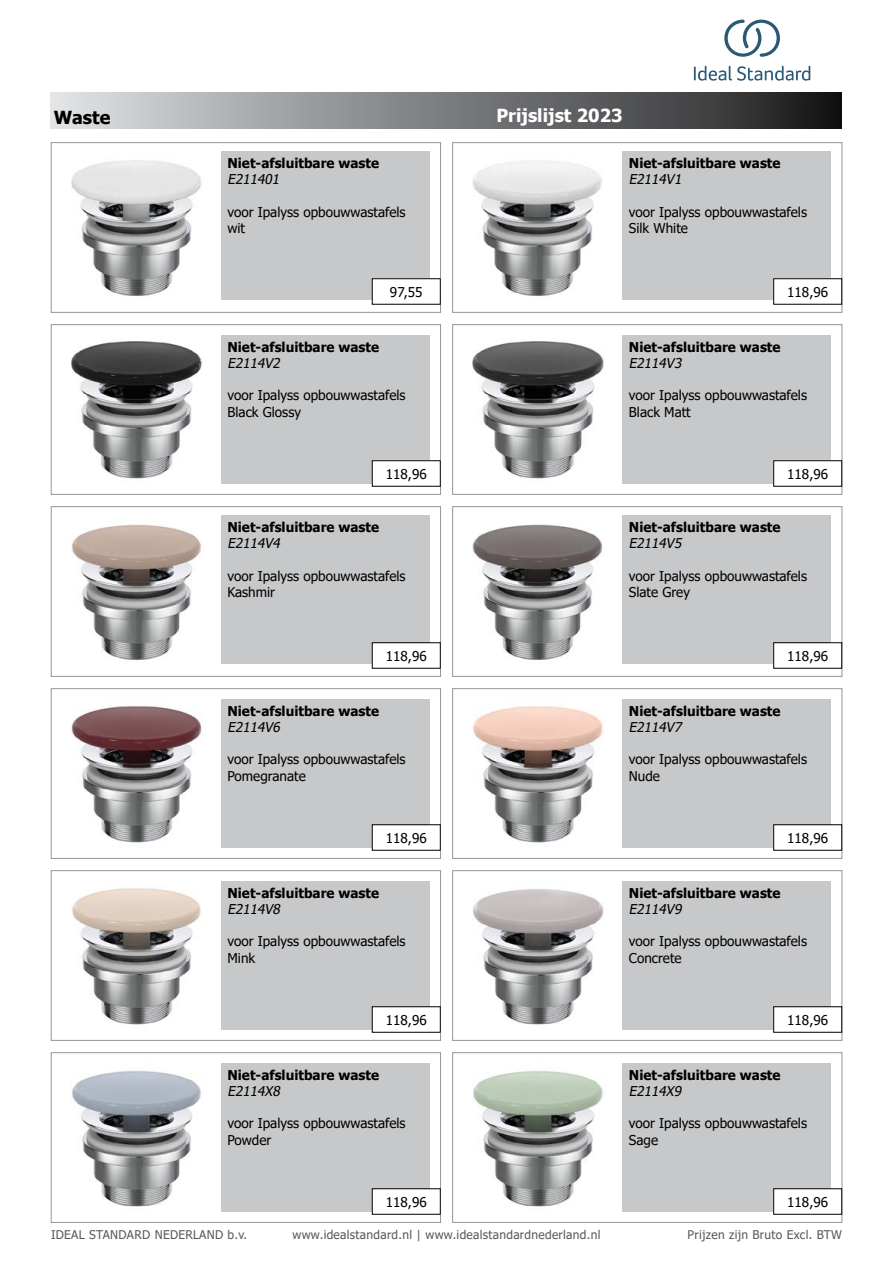
<style>
.page{position:relative;width:893px;height:1263px;background:#fff}
.page>*{position:absolute;margin:0;border:0;box-sizing:border-box;transform-origin:0 0}
.t1{font:700 18px "Tahoma";color:#fff}
.t2{font:700 18px "Tahoma";color:#000}
.t3{font:13.5px/16.2px "Tahoma";color:#000}
.t4{font:700 13.5px "Tahoma";color:#000}
.t5{font:italic 13.5px "Tahoma";color:#000}
.t6{font:12px "Tahoma";letter-spacing:.025em;color:#58595b}
</style>
<div class="page">
<div style="left:51px;top:92px;width:791px;height:37px;background:linear-gradient(to right,#dee1e3,#1a1a1b)"></div>
<div style="left:51px;top:142px;width:390px;height:171px;border:1px solid #939598"></div>
<div style="left:51px;top:324px;width:390px;height:171px;border:1px solid #939598"></div>
<img style="left:71px;top:341px;width:131px;height:138px">
<div style="left:221px;top:335px;width:209px;height:149px;background:#c7c8ca"></div>
<img style="left:71px;top:160px;width:131px;height:136px">
<div style="left:221px;top:151px;width:209px;height:149px;background:#c7c8ca"></div>
<div style="left:452px;top:142px;width:390px;height:171px;border:1px solid #939598"></div>
<div style="left:452px;top:324px;width:390px;height:171px;border:1px solid #939598"></div>
<img style="left:472px;top:341px;width:132px;height:138px">
<div style="left:622px;top:335px;width:209px;height:149px;background:#c7c8ca"></div>
<img style="left:472px;top:161px;width:130px;height:135px">
<div style="left:622px;top:151px;width:209px;height:149px;background:#c7c8ca"></div>
<div style="left:51px;top:870px;width:390px;height:170px;border:1px solid #939598"></div>
<div style="left:51px;top:1052px;width:390px;height:170px;border:1px solid #939598"></div>
<img style="left:72px;top:1070px;width:129px;height:137px">
<div style="left:221px;top:1063px;width:209px;height:149px;background:#c7c8ca"></div>
<img style="left:72px;top:888px;width:129px;height:137px">
<div style="left:221px;top:881px;width:209px;height:149px;background:#c7c8ca"></div>
<div style="left:51px;top:506px;width:390px;height:170px;border:1px solid #939598"></div>
<div style="left:51px;top:688px;width:390px;height:170px;border:1px solid #939598"></div>
<img style="left:71px;top:706px;width:131px;height:137px">
<div style="left:221px;top:699px;width:209px;height:149px;background:#c7c8ca"></div>
<img style="left:72px;top:524px;width:129px;height:136px">
<div style="left:221px;top:515px;width:209px;height:149px;background:#c7c8ca"></div>
<div style="left:452px;top:506px;width:390px;height:170px;border:1px solid #939598"></div>
<div style="left:452px;top:688px;width:390px;height:170px;border:1px solid #939598"></div>
<img style="left:473px;top:706px;width:130px;height:137px">
<div style="left:622px;top:699px;width:209px;height:149px;background:#c7c8ca"></div>
<img style="left:472px;top:524px;width:131px;height:136px">
<div style="left:622px;top:515px;width:209px;height:149px;background:#c7c8ca"></div>
<div style="left:452px;top:870px;width:390px;height:170px;border:1px solid #939598"></div>
<img style="left:473px;top:889px;width:131px;height:136px">
<div style="left:622px;top:881px;width:209px;height:149px;background:#c7c8ca"></div>
<div style="left:452px;top:1052px;width:390px;height:170px;border:1px solid #939598"></div>
<img style="left:473px;top:1070px;width:130px;height:137px">
<div style="left:622px;top:1063px;width:209px;height:149px;background:#c7c8ca"></div>
<div style="left:372px;top:279px;width:68px;height:25px;background:#fff"></div>
<div style="left:372px;top:461px;width:68px;height:25px;background:#fff"></div>
<div style="left:372px;top:460px;width:68px;height:26px;border:1px solid #000"></div>
<div style="left:774px;top:279px;width:68px;height:25px;background:#fff"></div>
<div style="left:774px;top:461px;width:68px;height:25px;background:#fff"></div>
<div style="left:773px;top:460px;width:69px;height:26px;border:1px solid #000"></div>
<div style="left:372px;top:1189px;width:68px;height:25px;background:#fff"></div>
<div style="left:372px;top:1188px;width:68px;height:26px;border:1px solid #000"></div>
<div style="left:372px;top:1007px;width:68px;height:25px;background:#fff"></div>
<div style="left:372px;top:1006px;width:68px;height:26px;border:1px solid #000"></div>
<div style="left:372px;top:643px;width:68px;height:25px;background:#fff"></div>
<div style="left:372px;top:642px;width:68px;height:26px;border:1px solid #000"></div>
<div style="left:372px;top:825px;width:68px;height:25px;background:#fff"></div>
<div style="left:372px;top:824px;width:68px;height:26px;border:1px solid #000"></div>
<div style="left:774px;top:643px;width:68px;height:25px;background:#fff"></div>
<div style="left:773px;top:642px;width:69px;height:26px;border:1px solid #000"></div>
<div style="left:774px;top:825px;width:68px;height:25px;background:#fff"></div>
<div style="left:773px;top:824px;width:69px;height:26px;border:1px solid #000"></div>
<div style="left:774px;top:1007px;width:68px;height:25px;background:#fff"></div>
<div style="left:773px;top:1006px;width:69px;height:26px;border:1px solid #000"></div>
<div style="left:774px;top:1189px;width:68px;height:25px;background:#fff"></div>
<div style="left:773px;top:1188px;width:69px;height:26px;border:1px solid #000"></div>
<svg style="left:694px;top:66px;width:116px;height:15px"></svg>
<svg style="left:724px;top:20px;width:56px;height:37px"></svg>
<h1 class="t2" style="left:54px;top:105px;width:58px">Waste</h1>
<p class="t4" style="left:227px;top:154px;width:153px">Niet-afsluitbare waste</p>
<p class="t5" style="left:227px;top:170px;width:57px">E211401</p>
<p class="t3" style="left:227px;top:204px;width:180px">voor Ipalyss opbouwwastafels wit</p>
<p class="t3" style="left:390px;top:284px;width:34px">97,55</p>
<p class="t4" style="left:227px;top:337px;width:153px">Niet-afsluitbare waste</p>
<p class="t5" style="left:227px;top:354px;width:57px">E2114V2</p>
<p class="t3" style="left:227px;top:388px;width:180px">voor Ipalyss opbouwwastafels<br>Black Glossy</p>
<p class="t3" style="left:386px;top:466px;width:42px">118,96</p>
<p class="t4" style="left:227px;top:518px;width:153px">Niet-afsluitbare waste</p>
<p class="t5" style="left:227px;top:534px;width:57px">E2114V4</p>
<p class="t3" style="left:227px;top:568px;width:180px">voor Ipalyss opbouwwastafels<br>Kashmir</p>
<p class="t3" style="left:386px;top:648px;width:42px">118,96</p>
<p class="t4" style="left:227px;top:701px;width:153px">Niet-afsluitbare waste</p>
<p class="t5" style="left:227px;top:718px;width:57px">E2114V6</p>
<p class="t3" style="left:227px;top:752px;width:180px">voor Ipalyss opbouwwastafels<br>Pomegranate</p>
<p class="t3" style="left:386px;top:830px;width:42px">118,96</p>
<p class="t4" style="left:227px;top:883px;width:153px">Niet-afsluitbare waste</p>
<p class="t5" style="left:227px;top:900px;width:57px">E2114V8</p>
<p class="t3" style="left:227px;top:934px;width:180px">voor Ipalyss opbouwwastafels<br>Mink</p>
<p class="t3" style="left:386px;top:1012px;width:42px">118,96</p>
<p class="t4" style="left:227px;top:1065px;width:153px">Niet-afsluitbare waste</p>
<p class="t5" style="left:227px;top:1082px;width:57px">E2114X8</p>
<p class="t3" style="left:227px;top:1116px;width:180px">voor Ipalyss opbouwwastafels<br>Powder</p>
<p class="t3" style="left:386px;top:1194px;width:42px">118,96</p>
<h1 class="t1" style="left:496px;top:103px;width:128px">Prijslijst 2023</h1>
<p class="t4" style="left:629px;top:154px;width:153px">Niet-afsluitbare waste</p>
<p class="t5" style="left:629px;top:170px;width:57px">E2114V1</p>
<p class="t3" style="left:629px;top:204px;width:180px">voor Ipalyss opbouwwastafels<br>Silk White</p>
<p class="t3" style="left:787px;top:284px;width:42px">118,96</p>
<p class="t4" style="left:629px;top:337px;width:153px">Niet-afsluitbare waste</p>
<p class="t5" style="left:629px;top:354px;width:57px">E2114V3</p>
<p class="t3" style="left:629px;top:388px;width:180px">voor Ipalyss opbouwwastafels<br>Black Matt</p>
<p class="t3" style="left:787px;top:466px;width:42px">118,96</p>
<p class="t4" style="left:629px;top:518px;width:153px">Niet-afsluitbare waste</p>
<p class="t5" style="left:629px;top:534px;width:57px">E2114V5</p>
<p class="t3" style="left:629px;top:568px;width:180px">voor Ipalyss opbouwwastafels<br>Slate Grey</p>
<p class="t3" style="left:787px;top:648px;width:42px">118,96</p>
<p class="t4" style="left:629px;top:701px;width:153px">Niet-afsluitbare waste</p>
<p class="t5" style="left:629px;top:718px;width:57px">E2114V7</p>
<p class="t3" style="left:629px;top:752px;width:180px">voor Ipalyss opbouwwastafels<br>Nude</p>
<p class="t3" style="left:787px;top:830px;width:42px">118,96</p>
<p class="t4" style="left:629px;top:883px;width:153px">Niet-afsluitbare waste</p>
<p class="t5" style="left:629px;top:900px;width:57px">E2114V9</p>
<p class="t3" style="left:629px;top:934px;width:180px">voor Ipalyss opbouwwastafels<br>Concrete</p>
<p class="t3" style="left:787px;top:1012px;width:42px">118,96</p>
<p class="t4" style="left:629px;top:1065px;width:153px">Niet-afsluitbare waste</p>
<p class="t5" style="left:629px;top:1082px;width:57px">E2114X9</p>
<p class="t3" style="left:629px;top:1116px;width:180px">voor Ipalyss opbouwwastafels<br>Sage</p>
<p class="t3" style="left:787px;top:1194px;width:42px">118,96</p>
<p class="t6" style="left:51px;top:1227px;width:198px">IDEAL STANDARD NEDERLAND b.v.</p>
<p class="t6" style="left:292px;top:1227px;width:309px">www.idealstandard.nl | www.idealstandardnederland.nl</p>
<p class="t6" style="left:688px;top:1227px;width:156px">Prijzen zijn Bruto Excl. BTW</p>
</div>
